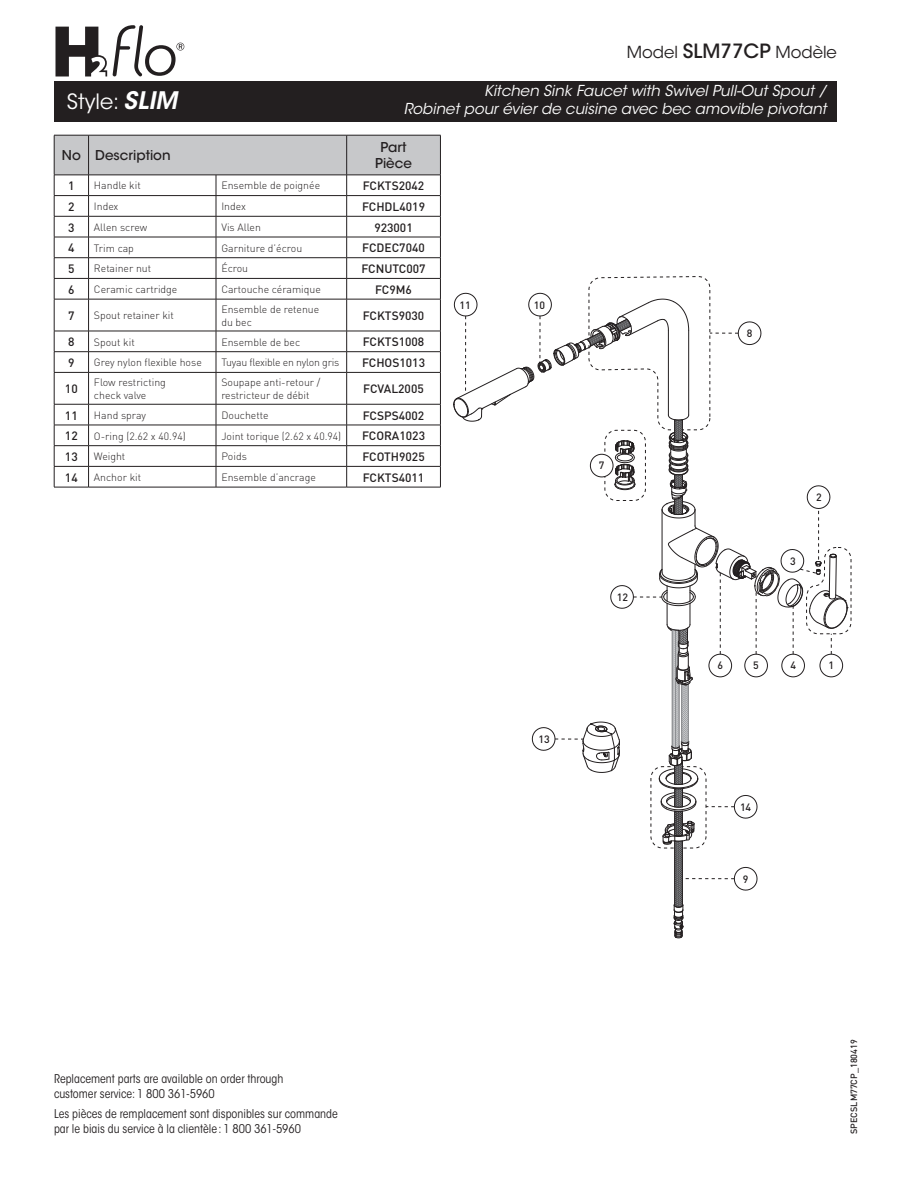
<style>
.page{position:relative;width:918px;height:1188px;background:#fff}
.page>*{position:absolute;margin:0;border:0;box-sizing:border-box;transform-origin:0 0}
.t1{font:21px "ITC Avant Garde Std";color:#fff}
.t2{font:16.5px "ITC Avant Garde Std";color:#231f20}
.t3{font:italic 15px/18px "ITC Avant Garde Std";color:#fff;text-align:right}
.t4{font:500 13.5px/16.2px "ITC Avant Garde Std";color:#231f20;text-align:center}
.t5{font:condensed 12px/15px "ITC Avant Garde Std";color:#231f20}
.t6{font:500 12px "DIN";color:#231f20}
.t7{font:300 10.5px/12.6px "DIN";color:#231f20}
.t8{font:300 10.5px "DIN";letter-spacing:-.02em;color:#231f20}
.t9{font:500 10.5px "DIN";color:#231f20}
.t10{font:500 9px "DIN";color:#231f20}
.s1{font-weight:600;font-style:italic;font-size:24px}
.s2{font-weight:500;font-size:19.5px}
</style>
<div class="page">
<div style="left:54px;top:81px;width:783px;height:41px;background:#231f20"></div>
<svg style="left:453px;top:276px;width:399px;height:662px"></svg>
<svg style="left:54px;top:136px;width:387px;height:163px"></svg>
<hr style="left:54px;top:299px;width:35px;height:1px;background:#231f20">
<hr style="left:54px;top:299px;width:1px;height:32px;background:#231f20">
<hr style="left:89px;top:299px;width:127px;height:1px;background:#231f20">
<hr style="left:88px;top:299px;width:1px;height:32px;background:#231f20">
<hr style="left:216px;top:299px;width:131px;height:1px;background:#231f20">
<hr style="left:216px;top:299px;width:1px;height:32px;background:#231f20">
<hr style="left:347px;top:299px;width:94px;height:1px;background:#231f20">
<hr style="left:346px;top:299px;width:1px;height:32px;background:#231f20">
<hr style="left:440px;top:299px;width:1px;height:32px;background:#231f20">
<hr style="left:54px;top:331px;width:35px;height:1px;background:#231f20">
<hr style="left:89px;top:331px;width:127px;height:1px;background:#231f20">
<hr style="left:216px;top:331px;width:131px;height:1px;background:#231f20">
<hr style="left:347px;top:331px;width:94px;height:1px;background:#231f20">
<hr style="left:54px;top:351px;width:35px;height:1px;background:#231f20">
<svg style="left:54px;top:331px;width:1px;height:41px"></svg>
<hr style="left:89px;top:351px;width:127px;height:1px;background:#231f20">
<svg style="left:88px;top:331px;width:1px;height:41px"></svg>
<hr style="left:216px;top:351px;width:131px;height:1px;background:#231f20">
<svg style="left:216px;top:331px;width:1px;height:41px"></svg>
<hr style="left:347px;top:351px;width:94px;height:1px;background:#231f20">
<svg style="left:346px;top:331px;width:1px;height:41px"></svg>
<svg style="left:440px;top:331px;width:1px;height:41px"></svg>
<hr style="left:54px;top:372px;width:35px;height:1px;background:#231f20">
<hr style="left:54px;top:373px;width:1px;height:31px;background:#231f20">
<hr style="left:89px;top:372px;width:127px;height:1px;background:#231f20">
<hr style="left:88px;top:373px;width:1px;height:31px;background:#231f20">
<hr style="left:216px;top:372px;width:131px;height:1px;background:#231f20">
<hr style="left:216px;top:373px;width:1px;height:31px;background:#231f20">
<hr style="left:347px;top:372px;width:94px;height:1px;background:#231f20">
<hr style="left:346px;top:373px;width:1px;height:31px;background:#231f20">
<hr style="left:440px;top:373px;width:1px;height:31px;background:#231f20">
<hr style="left:54px;top:404px;width:35px;height:1px;background:#231f20">
<hr style="left:89px;top:404px;width:127px;height:1px;background:#231f20">
<hr style="left:216px;top:404px;width:131px;height:1px;background:#231f20">
<hr style="left:347px;top:404px;width:94px;height:1px;background:#231f20">
<hr style="left:54px;top:425px;width:35px;height:1px;background:#231f20">
<hr style="left:89px;top:425px;width:127px;height:1px;background:#231f20">
<hr style="left:216px;top:425px;width:131px;height:1px;background:#231f20">
<hr style="left:347px;top:425px;width:94px;height:1px;background:#231f20">
<hr style="left:54px;top:445px;width:35px;height:1px;background:#231f20">
<hr style="left:89px;top:445px;width:127px;height:1px;background:#231f20">
<hr style="left:216px;top:445px;width:131px;height:1px;background:#231f20">
<hr style="left:347px;top:445px;width:94px;height:1px;background:#231f20">
<hr style="left:54px;top:466px;width:35px;height:1px;background:#231f20">
<svg style="left:54px;top:404px;width:1px;height:83px"></svg>
<hr style="left:89px;top:466px;width:127px;height:1px;background:#231f20">
<svg style="left:88px;top:404px;width:1px;height:83px"></svg>
<hr style="left:216px;top:466px;width:131px;height:1px;background:#231f20">
<svg style="left:216px;top:404px;width:1px;height:83px"></svg>
<hr style="left:347px;top:466px;width:94px;height:1px;background:#231f20">
<svg style="left:346px;top:404px;width:1px;height:83px"></svg>
<svg style="left:440px;top:404px;width:1px;height:83px"></svg>
<hr style="left:54px;top:487px;width:35px;height:1px;background:#231f20">
<hr style="left:89px;top:487px;width:127px;height:1px;background:#231f20">
<hr style="left:216px;top:487px;width:131px;height:1px;background:#231f20">
<hr style="left:347px;top:487px;width:94px;height:1px;background:#231f20">
<hr style="left:54px;top:135px;width:35px;height:1px;background:#231f20">
<hr style="left:54px;top:135px;width:1px;height:40px;background:#231f20">
<hr style="left:89px;top:135px;width:127px;height:1px;background:#231f20">
<hr style="left:216px;top:135px;width:131px;height:1px;background:#231f20">
<hr style="left:347px;top:135px;width:94px;height:1px;background:#231f20">
<hr style="left:440px;top:135px;width:1px;height:40px;background:#231f20">
<hr style="left:54px;top:175px;width:35px;height:1px;background:#231f20">
<hr style="left:89px;top:175px;width:127px;height:1px;background:#231f20">
<hr style="left:216px;top:175px;width:131px;height:1px;background:#231f20">
<hr style="left:347px;top:175px;width:94px;height:1px;background:#231f20">
<hr style="left:88px;top:135px;width:1px;height:40px;background:#231f20">
<hr style="left:346px;top:135px;width:1px;height:40px;background:#231f20">
<svg style="left:56px;top:27px;width:51px;height:49px"></svg>
<svg style="left:113px;top:25px;width:71px;height:51px"></svg>
<h1 class="t1" style="left:67px;top:88px;width:112px">Style: <span class="s1">SLIM</span></h1>
<h2 class="t2" style="left:627px;top:42px;width:212px">Model <span class="s2">SLM77CP</span> Modèle</h2>
<h3 class="t3" style="left:404px;top:82px;width:424px">Kitchen Sink Faucet with Swivel Pull-Out Spout /<br>Robinet pour évier de cuisine avec bec amovible pivotant</h3>
<p class="t4" style="left:62px;top:147px;width:110px">No Description</p>
<p class="t4" style="left:375px;top:139px;width:38px">Part<br>Pièce</p>
<p class="t6" style="left:68px;top:178px;width:8px">1</p>
<p class="t7" style="left:94px;top:179px;width:48px">Handle kit</p>
<p class="t7" style="left:221px;top:179px;width:100px">Ensemble de poignée</p>
<p class="t6" style="left:363px;top:178px;width:63px">FCKTS2042</p>
<p class="t6" style="left:68px;top:199px;width:8px">2</p>
<p class="t7" style="left:94px;top:200px;width:26px">Index</p>
<p class="t7" style="left:221px;top:200px;width:26px">Index</p>
<p class="t6" style="left:362px;top:199px;width:65px">FCHDL4019</p>
<p class="t6" style="left:68px;top:220px;width:8px">3</p>
<p class="t7" style="left:94px;top:221px;width:55px">Allen screw</p>
<p class="t7" style="left:221px;top:221px;width:41px">Vis Allen</p>
<p class="t6" style="left:374px;top:220px;width:40px">923001</p>
<p class="t6" style="left:68px;top:240px;width:8px">4</p>
<p class="t7" style="left:94px;top:241px;width:41px">Trim cap</p>
<p class="t7" style="left:221px;top:241px;width:82px">Garniture d’écrou</p>
<p class="t6" style="left:362px;top:240px;width:64px">FCDEC7040</p>
<p class="t6" style="left:68px;top:261px;width:8px">5</p>
<p class="t7" style="left:94px;top:262px;width:59px">Retainer nut</p>
<p class="t7" style="left:221px;top:262px;width:28px">Écrou</p>
<p class="t6" style="left:361px;top:261px;width:66px">FCNUTC007</p>
<p class="t6" style="left:68px;top:282px;width:8px">6</p>
<p class="t7" style="left:94px;top:283px;width:85px">Ceramic cartridge</p>
<p class="t7" style="left:221px;top:283px;width:101px">Cartouche céramique</p>
<p class="t6" style="left:375px;top:282px;width:38px">FC9M6</p>
<p class="t6" style="left:68px;top:308px;width:8px">7</p>
<p class="t7" style="left:94px;top:309px;width:81px">Spout retainer kit</p>
<p class="t7" style="left:221px;top:303px;width:99px">Ensemble de retenue du bec</p>
<p class="t6" style="left:363px;top:308px;width:63px">FCKTS9030</p>
<p class="t6" style="left:68px;top:334px;width:8px">8</p>
<p class="t7" style="left:94px;top:335px;width:42px">Spout kit</p>
<p class="t7" style="left:221px;top:335px;width:80px">Ensemble de bec</p>
<p class="t6" style="left:363px;top:334px;width:63px">FCKTS1008</p>
<p class="t6" style="left:68px;top:355px;width:8px">9</p>
<p class="t7" style="left:94px;top:356px;width:109px">Grey nylon flexible hose</p>
<p class="t8" style="left:221px;top:356px;width:119px">Tuyau flexible en nylon gris</p>
<p class="t6" style="left:362px;top:355px;width:65px">FCHOS1013</p>
<p class="t6" style="left:65px;top:381px;width:14px">10</p>
<p class="t7" style="left:94px;top:376px;width:73px">Flow restricting check valve</p>
<p class="t7" style="left:221px;top:376px;width:101px">Soupape anti-retour / restricteur de débit</p>
<p class="t6" style="left:363px;top:381px;width:62px">FCVAL2005</p>
<p class="t6" style="left:65px;top:408px;width:14px">11</p>
<p class="t7" style="left:94px;top:409px;width:54px">Hand spray</p>
<p class="t7" style="left:221px;top:409px;width:49px">Douchette</p>
<p class="t6" style="left:363px;top:408px;width:63px">FCSPS4002</p>
<p class="t6" style="left:65px;top:428px;width:14px">12</p>
<p class="t7" style="left:94px;top:429px;width:93px">O-ring (2.62 x 40.94)</p>
<p class="t7" style="left:221px;top:429px;width:121px">Joint torique (2.62 x 40.94)</p>
<p class="t6" style="left:362px;top:428px;width:65px">FCORA1023</p>
<p class="t6" style="left:65px;top:449px;width:14px">13</p>
<p class="t7" style="left:94px;top:450px;width:33px">Weight</p>
<p class="t7" style="left:221px;top:450px;width:27px">Poids</p>
<p class="t6" style="left:362px;top:449px;width:64px">FCOTH9025</p>
<p class="t6" style="left:65px;top:470px;width:14px">14</p>
<p class="t7" style="left:94px;top:471px;width:49px">Anchor kit</p>
<p class="t7" style="left:221px;top:471px;width:96px">Ensemble d’ancrage</p>
<p class="t6" style="left:363px;top:470px;width:63px">FCKTS4011</p>
<p class="t9" style="left:459px;top:298px;width:13px">11</p>
<p class="t9" style="left:534px;top:298px;width:13px">10</p>
<p class="t9" style="left:599px;top:459px;width:7px">7</p>
<p class="t9" style="left:617px;top:591px;width:13px">12</p>
<p class="t9" style="left:539px;top:733px;width:13px">13</p>
<p class="t9" style="left:747px;top:326px;width:7px">8</p>
<p class="t9" style="left:816px;top:491px;width:7px">2</p>
<p class="t9" style="left:790px;top:554px;width:7px">3</p>
<p class="t9" style="left:717px;top:658px;width:7px">6</p>
<p class="t9" style="left:753px;top:658px;width:7px">5</p>
<p class="t9" style="left:790px;top:658px;width:7px">4</p>
<p class="t9" style="left:828px;top:658px;width:7px">1</p>
<p class="t9" style="left:740px;top:800px;width:13px">14</p>
<p class="t9" style="left:743px;top:872px;width:7px">9</p>
<p class="t5" style="left:54px;top:1072px;width:231px">Replacement parts are available on order through customer service: 1 800 361-5960</p>
<p class="t5" style="left:54px;top:1106px;width:285px">Les pièces de remplacement sont disponibles sur commande par le biais du service à la clientèle : 1 800 361-5960</p>
<p class="t10" style="left:848px;top:1134px;width:96px;rotate:-90deg">SPECSLM77CP_180419</p>
</div>
